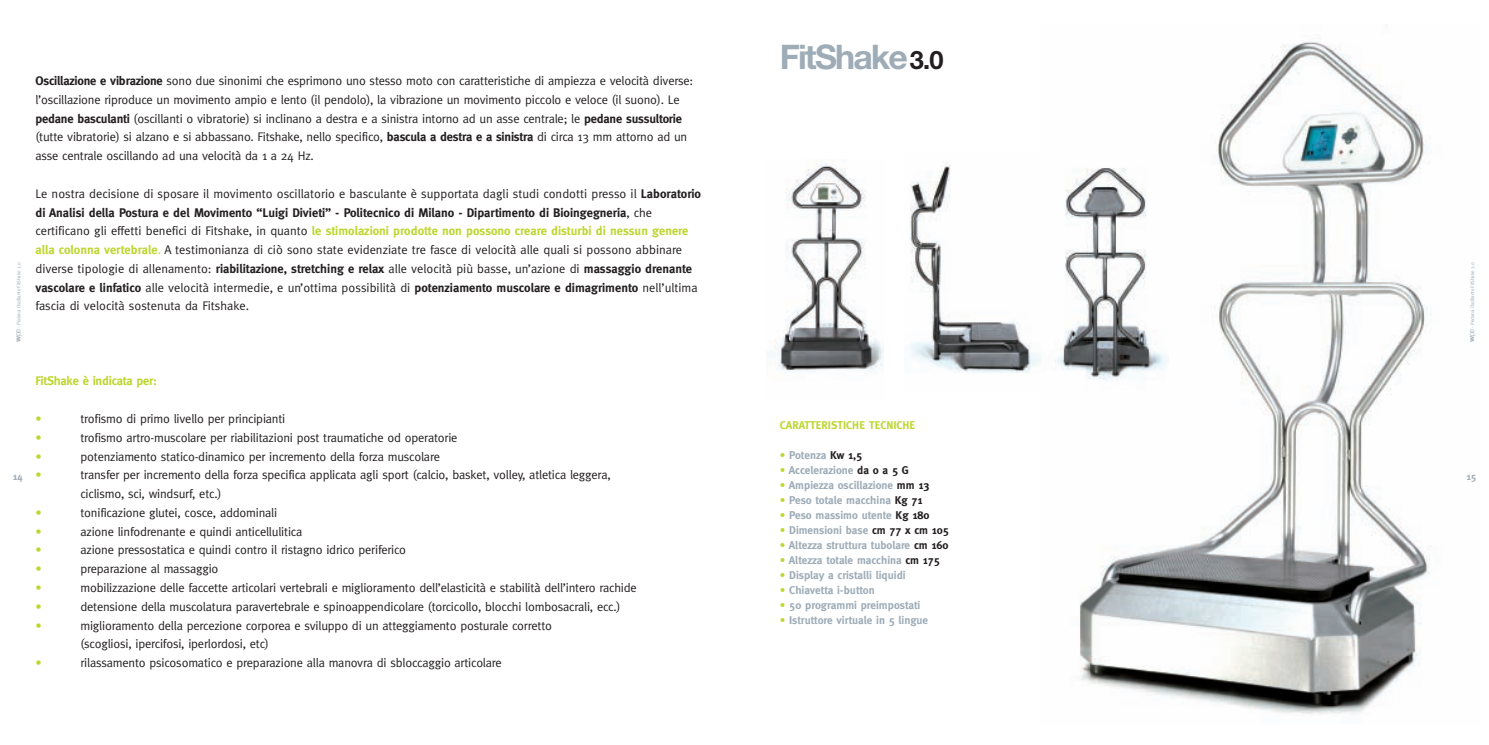
<style>
.page{position:relative;width:1489px;height:745px;background:#fff}
.page>*{position:absolute;margin:0;border:0;box-sizing:border-box;transform-origin:0 0}
.t1{font:700 33.88px "Helvetica Neue";letter-spacing:-.055em;color:#9eacb7}
.t2{font:12.5px/18.8px "Meta";letter-spacing:-.015em;color:#231f20}
.t3{font:700 12.5px "Meta";letter-spacing:-.015em;color:#bed630}
.t4{font:12.5px "Meta";color:#bed630}
.t5{font:700 11.25px "Meta";color:#9eacb7}
.t6{font:700 11.25px "Meta";color:#bed630}
.t7{font:700 10px "Meta";color:#9eacb7}
.t8{font:5px "Meta";letter-spacing:-.025em;color:#9eacb7}
.s1{font-family:"Helvetica Neue";font-weight:700;font-size:7.5px}
.s2{font-family:"Helvetica Neue";font-weight:300;font-size:7.5px}
.s3{font-family:"Helvetica Neue";font-weight:300}
.s4{font-weight:700}
.s5{font-weight:700;color:#bed630}
.s6{color:#bed630}
.s7{font-size:25.38px;color:#231f20}
.s8{color:#231f20}
</style>
<div class="page">
<img style="left:1080px;top:41px;width:351px;height:674px">
<img style="left:768px;top:161px;width:115px;height:211px">
<img style="left:910px;top:161px;width:131px;height:212px">
<img style="left:1055px;top:149px;width:112px;height:243px">
<p class="t8" style="left:16px;top:341px;width:81px;rotate:-90deg"><span class="s1">w</span><span class="s2">pe</span> <span class="s3">-</span> Pedana Oscillante FitShake 3.0</p>
<p class="t2" style="left:35px;top:71px;width:659px"><span class="s4">Oscillazione e vibrazione</span> sono due sinonimi che esprimono uno stesso moto con caratteristiche di ampiezza e velocità diverse: l’oscillazione riproduce un movimento ampio e lento (il pendolo), la vibrazione un movimento piccolo e veloce (il suono). Le <span class="s4">pedane basculanti</span> (oscillanti o vibratorie) si inclinano a destra e a sinistra intorno ad un asse centrale; le <span class="s4">pedane sussultorie </span>(tutte vibratorie) si alzano e si abbassano. Fitshake, nello specifico, <span class="s4">bascula a destra e a sinistra</span> di circa 13 mm attorno ad un asse centrale oscillando ad una velocità da 1 a 24 Hz.</p>
<p class="t2" style="left:35px;top:184px;width:667px">Le nostra decisione di sposare il movimento oscillatorio e basculante è supportata dagli studi condotti presso il <span class="s4">Laboratorio di Analisi della Postura e del Movimento “Luigi Divieti” - Politecnico di Milano - Dipartimento di Bioingegneria</span>, che certificano gli effetti benefici di Fitshake, in quanto <span class="s5">le stimolazioni prodotte non possono creare disturbi di nessun genere alla colonna vertebrale</span><span class="s6">.</span> A testimonianza di ciò sono state evidenziate tre fasce di velocità alle quali si possono abbinare diverse tipologie di allenamento: <span class="s4">riabilitazione, stretching e relax</span> alle velocità più basse, un’azione di <span class="s4">massaggio drenante vascolare e linfatico</span> alle velocità intermedie, e un’ottima possibilità di <span class="s4">potenziamento muscolare e dimagrimento</span> nell’ultima fascia di velocità sostenuta da Fitshake.</p>
<p class="t7" style="left:13px;top:470px;width:11px">14</p>
<p class="t3" style="left:35px;top:373px;width:123px">FitShake è indicata per:</p>
<p class="t4" style="left:35px;top:411px;width:8px">•</p>
<p class="t2" style="left:80px;top:409px;width:206px">trofismo di primo livello per principianti</p>
<p class="t4" style="left:35px;top:430px;width:8px">•</p>
<p class="t2" style="left:80px;top:428px;width:378px">trofismo artro-muscolare per riabilitazioni post traumatiche od operatorie</p>
<p class="t4" style="left:35px;top:448px;width:8px">•</p>
<p class="t2" style="left:80px;top:446px;width:361px">potenziamento statico-dinamico per incremento della forza muscolare</p>
<p class="t4" style="left:35px;top:467px;width:8px">•</p>
<p class="t2" style="left:80px;top:465px;width:532px">transfer per incremento della forza specifica applicata agli sport (calcio, basket, volley, atletica leggera, ciclismo, sci, windsurf, etc.)</p>
<p class="t4" style="left:35px;top:505px;width:8px">•</p>
<p class="t2" style="left:80px;top:503px;width:198px">tonificazione glutei, cosce, addominali</p>
<p class="t4" style="left:35px;top:523px;width:8px">•</p>
<p class="t2" style="left:80px;top:521px;width:223px">azione linfodrenante e quindi anticellulitica</p>
<p class="t4" style="left:35px;top:542px;width:8px">•</p>
<p class="t2" style="left:80px;top:540px;width:327px">azione pressostatica e quindi contro il ristagno idrico periferico</p>
<p class="t4" style="left:35px;top:561px;width:8px">•</p>
<p class="t2" style="left:80px;top:559px;width:139px">preparazione al massaggio</p>
<p class="t4" style="left:35px;top:580px;width:8px">•</p>
<p class="t2" style="left:80px;top:578px;width:557px">mobilizzazione delle faccette articolari vertebrali e miglioramento dell’elasticità e stabilità dell’intero rachide</p>
<p class="t4" style="left:35px;top:598px;width:8px">•</p>
<p class="t2" style="left:80px;top:596px;width:541px">detensione della muscolatura paravertebrale e spinoappendicolare (torcicollo, blocchi lombosacrali, ecc.)</p>
<p class="t4" style="left:35px;top:617px;width:8px">•</p>
<p class="t2" style="left:80px;top:615px;width:473px">miglioramento della percezione corporea e sviluppo di un atteggiamento posturale corretto (scogliosi, ipercifosi, iperlordosi, etc)</p>
<p class="t4" style="left:35px;top:655px;width:8px">•</p>
<p class="t2" style="left:80px;top:653px;width:423px">rilassamento psicosomatico e preparazione alla manovra di sbloccaggio articolare</p>
<h1 class="t1" style="left:780px;top:35px;width:165px">FitShake<span class="s7">3.0</span></h1>
<p class="t6" style="left:780px;top:418px;width:137px">CARATTERISTICHE TECNICHE</p>
<p class="t5" style="left:780px;top:448px;width:84px"><span class="s6">•</span> Potenza <span class="s8">Kw 1,5</span></p>
<p class="t5" style="left:780px;top:463px;width:130px"><span class="s6">•</span> Accelerazione <span class="s8">da 0 a 5 G</span></p>
<p class="t5" style="left:780px;top:478px;width:151px"><span class="s6">•</span> Ampiezza oscillazione <span class="s8">mm 13</span></p>
<p class="t5" style="left:780px;top:493px;width:144px"><span class="s6">•</span> Peso totale macchina <span class="s8">Kg 71</span></p>
<p class="t5" style="left:780px;top:508px;width:151px"><span class="s6">•</span> Peso massimo utente <span class="s8">Kg 180</span></p>
<p class="t5" style="left:780px;top:523px;width:170px"><span class="s6">•</span> Dimensioni base <span class="s8">cm 77 x cm 105</span></p>
<p class="t5" style="left:780px;top:538px;width:170px"><span class="s6">•</span> Altezza struttura tubolare <span class="s8">cm 160</span></p>
<p class="t5" style="left:780px;top:553px;width:161px"><span class="s6">•</span> Altezza totale macchina <span class="s8">cm 175</span></p>
<p class="t5" style="left:780px;top:568px;width:127px"><span class="s6">•</span> Display a cristalli liquidi</p>
<p class="t5" style="left:780px;top:583px;width:96px"><span class="s6">•</span> Chiavetta i-button</p>
<p class="t5" style="left:780px;top:598px;width:142px"><span class="s6">•</span> 50 programmi preimpostati</p>
<p class="t5" style="left:780px;top:613px;width:150px"><span class="s6">•</span> Istruttore virtuale in 5 lingue</p>
<p class="t8" style="left:1469px;top:341px;width:81px;rotate:-90deg"><span class="s1">w</span><span class="s2">pe</span> <span class="s3">-</span> Pedana Oscillante FitShake 3.0</p>
<p class="t7" style="left:1466px;top:470px;width:11px">15</p>
</div>
